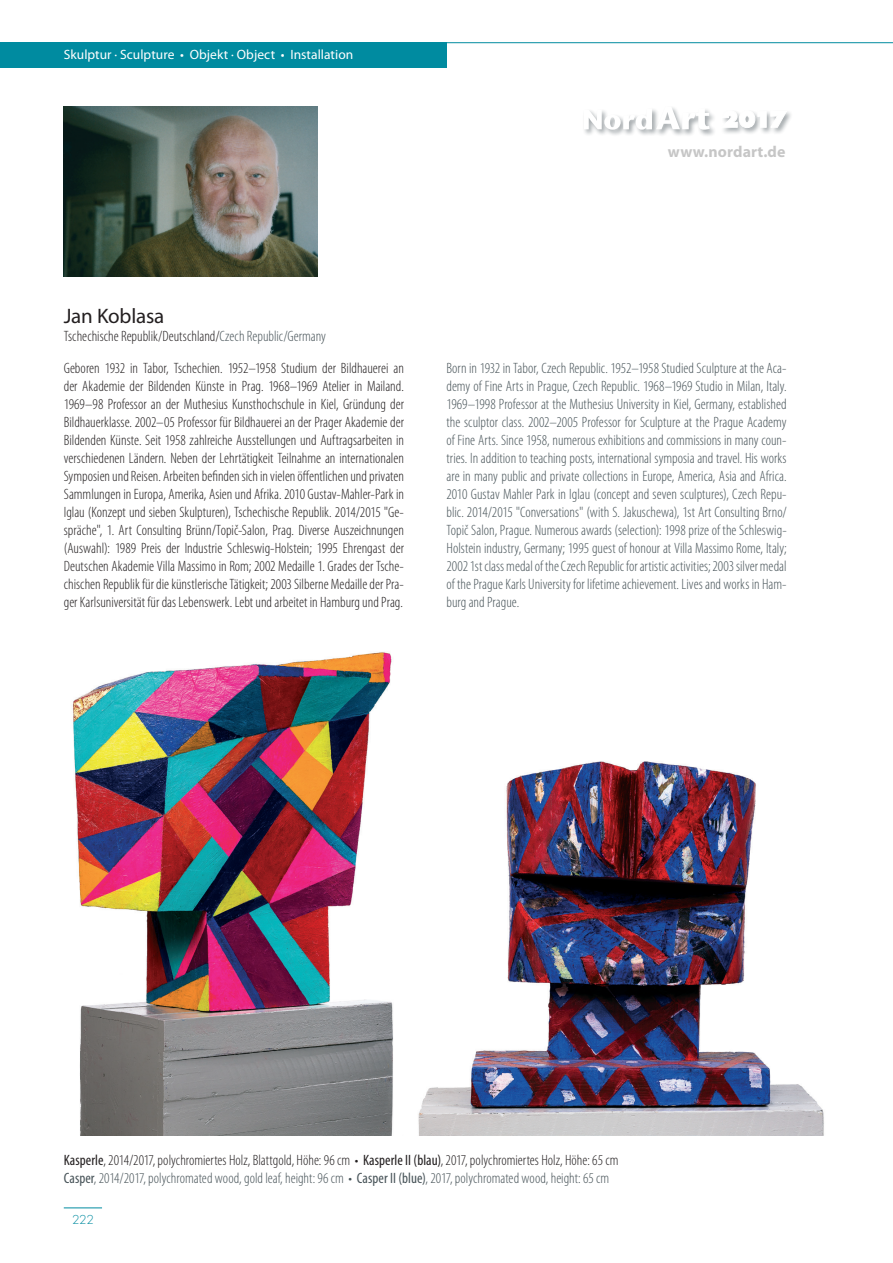
<style>
.page{position:relative;width:893px;height:1263px;background:#fff}
.page>*{position:absolute;margin:0;border:0;box-sizing:border-box;transform-origin:0 0}
.t1{font:21px "Myriad Pro";letter-spacing:-.01em;color:#231f20}
.t2{font:700 15.9px "Myriad Pro";letter-spacing:.005em;color:#c6c6c6}
.t3{font:300 condensed 15px/18px "Myriad Pro";color:#231f20}
.t4{font:300 condensed 15px/18px "Myriad Pro";color:#485459;text-align:justify}
.t5{font:13.5px "Myriad Pro";color:#fff}
.t6{font:300 12px "Futura Std";color:#008ba0}
.s1{color:#485459}
.s2{font-weight:400}
.s3{font-weight:400;color:#485459}
</style>
<div class="page">
<div style="left:0;top:43px;width:446px;height:25px;background:#008ba0"></div>
<hr style="left:446px;top:42px;width:447px;height:1px;background:#008ba0">
<hr style="left:64px;top:1207px;width:38px;height:1px;background:#008ba0">
<div style="left:582px;top:107px;width:77px;height:30px;background:#0b1a22;opacity:.75"></div>
<div style="left:655px;top:105px;width:62px;height:32px;background:#0b1a22;opacity:.75"></div>
<svg style="left:584px;top:106px;width:126px;height:24px"></svg>
<div style="left:720px;top:109px;width:74px;height:26px;background:#0b1a22;opacity:.75"></div>
<svg style="left:721px;top:111px;width:66px;height:17px"></svg>
<img style="left:64px;top:106px;width:254px;height:170px">
<img style="left:73px;top:652px;width:320px;height:484px">
<img style="left:418px;top:761px;width:406px;height:375px">
<p class="t5" style="left:64px;top:46px;width:291px">Skulptur · Sculpture • Objekt · Object • Installation</p>
<p class="t2" style="left:668px;top:142px;width:119px">www.nordart.de</p>
<h1 class="t1" style="left:64px;top:303px;width:102px">Jan Koblasa</h1>
<p class="t3" style="left:64px;top:321px;width:342px;line-height:31.5px">Tschechische Republik/Deutschland/<span class="s1">Czech Republic/Germany<br></span>Geboren 1932 in Tabor, Tschechien. 1952–1958 Studium der Bildhauerei an</p>
<p class="t3" style="left:64px;top:377px;width:342px;text-align:justify">der Akademie der Bildenden Künste in Prag. 1968–1969 Atelier in Mailand.<br>1969–98 Professor an der Muthesius Kunsthochschule in Kiel, Gründung der Bildhauerklasse. 2002–05 Professor für Bildhauerei an der Prager Akademie der Bildenden Künste. Seit 1958 zahlreiche Ausstellungen und Auftragsarbeiten in verschiedenen Ländern. Neben der Lehrtätigkeit Teilnahme an internationalen Symposien und Reisen. Arbeiten befinden sich in vielen öffentlichen und privaten Sammlungen in Europa, Amerika, Asien und Afrika. 2010 Gustav-Mahler-Park in Iglau (Konzept und sieben Skulpturen), Tschechische Republik. 2014/2015 "Ge&shy;spräche", 1. Art Consulting Brünn/Topič-Salon, Prag. Diverse Auszeichnungen (Auswahl): 1989 Preis der Industrie Schleswig-Holstein; 1995 Ehrengast der Deutschen Akademie Villa Massimo in Rom; 2002 Medaille 1. Grades der Tsche&shy;chischen Republik für die künstlerische Tätigkeit; 2003 Silberne Medaille der Pra&shy;ger Karlsuniversität für das Lebenswerk. Lebt und arbeitet in Hamburg und Prag.</p>
<p class="t4" style="left:446px;top:359px;width:342px">Born in 1932 in Tabor, Czech Republic. 1952–1958 Studied Sculpture at the Aca&shy;demy of Fine Arts in Prague, Czech Republic. 1968–1969 Studio in Milan, Italy.<br>1969–1998 Professor at the Muthesius University in Kiel, Germany, established the sculptor class. 2002–2005 Professor for Sculpture at the Prague Academy of Fine Arts. Since 1958, numerous exhibitions and commissions in many coun&shy;tries. In addition to teaching posts, international symposia and travel. His works are in many public and private collections in Europe, America, Asia and Africa.<br>2010 Gustav Mahler Park in Iglau (concept and seven sculptures), Czech Repu&shy;blic. 2014/2015 "Conversations" (with S. Jakuschewa), 1st Art Consulting Brno/ Topič Salon, Prague. Numerous awards (selection): 1998 prize of the Schleswig-Holstein industry, Germany; 1995 guest of honour at Villa Massimo Rome, Italy; 2002 1st class medal of the Czech Republic for artistic activities; 2003 silver medal of the Prague Karls University for lifetime achievement. Lives and works in Ham&shy;burg and Prague.</p>
<p class="t3" style="left:64px;top:1151px;width:556px"><span class="s2">Kasperle</span>, 2014/2017, polychromiertes Holz, Blattgold, Höhe: 96 cm • <span class="s2">Kasperle II (blau)</span>, 2017, polychromiertes Holz, Höhe: 65 cm<br><span class="s3">Casper</span><span class="s1">, 2014/2017, polychromated wood, gold leaf, height: 96 cm •</span> <span class="s3">Casper II (blue)</span><span class="s1">, 2017, polychromated wood, height: 65 cm</span></p>
<p class="t6" style="left:72px;top:1212px;width:23px">222</p>
</div>
